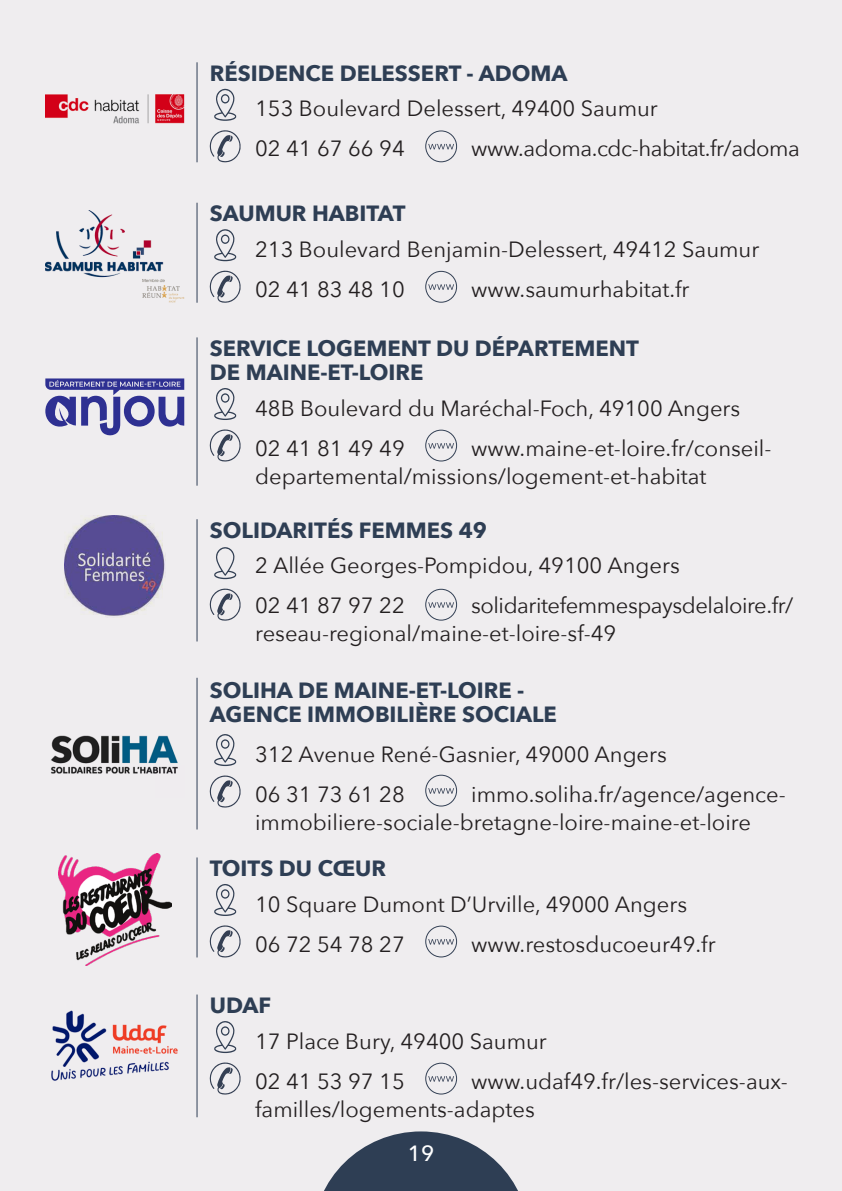
<style>
.page{position:relative;width:842px;height:1191px;background:#efedef}
.page>*{position:absolute;margin:0;border:0;box-sizing:border-box;transform-origin:0 0}
.t1{font:22px/28px "Avenir Next";color:#231f20}
.t2{font:700 22px "Avenir Next";color:#2e3e54}
.t3{font:22px/28px "Avenir Next";letter-spacing:-.02em;color:#231f20}
.t4{font:500 22px "Avenir Next";color:#fff}
</style>
<div class="page">
<svg style="left:324px;top:1131px;width:194px;height:60px"></svg>
<svg style="left:209px;top:1062px;width:32px;height:32px"></svg>
<img style="left:51px;top:1010px;width:127px;height:71px">
<hr style="left:197px;top:994px;width:1px;height:123px;background:#2e3e54">
<svg style="left:214px;top:1021px;width:22px;height:32px"></svg>
<svg style="left:209px;top:130px;width:32px;height:32px"></svg>
<img style="left:45px;top:94px;width:139px;height:30px">
<hr style="left:197px;top:62px;width:1px;height:100px;background:#2e3e54">
<svg style="left:214px;top:88px;width:22px;height:33px"></svg>
<div style="left:425px;top:130px;width:32px;height:32px;border:1px solid #334054;border-radius:50%"></div>
<svg style="left:428px;top:144px;width:26px;height:5px"></svg>
<svg style="left:209px;top:925px;width:32px;height:32px"></svg>
<img style="left:58px;top:854px;width:113px;height:112px">
<hr style="left:197px;top:857px;width:1px;height:100px;background:#2e3e54">
<svg style="left:214px;top:884px;width:22px;height:32px"></svg>
<div style="left:425px;top:925px;width:32px;height:32px;border:1px solid #334054;border-radius:50%"></div>
<svg style="left:428px;top:939px;width:26px;height:5px"></svg>
<svg style="left:209px;top:270px;width:32px;height:33px"></svg>
<img style="left:45px;top:211px;width:139px;height:91px">
<hr style="left:197px;top:203px;width:1px;height:100px;background:#2e3e54">
<svg style="left:214px;top:229px;width:22px;height:32px"></svg>
<div style="left:425px;top:271px;width:32px;height:32px;border:1px solid #334054;border-radius:50%"></div>
<svg style="left:428px;top:284px;width:26px;height:6px"></svg>
<svg style="left:209px;top:429px;width:32px;height:33px"></svg>
<svg style="left:45px;top:378px;width:139px;height:57px"></svg>
<hr style="left:197px;top:337px;width:1px;height:148px;background:#2e3e54">
<svg style="left:214px;top:388px;width:22px;height:32px"></svg>
<div style="left:425px;top:429px;width:32px;height:32px;border:1px solid #334054;border-radius:50%"></div>
<svg style="left:428px;top:443px;width:26px;height:5px"></svg>
<svg style="left:209px;top:588px;width:32px;height:33px"></svg>
<img style="left:64px;top:515px;width:102px;height:101px">
<hr style="left:197px;top:519px;width:1px;height:122px;background:#2e3e54">
<svg style="left:214px;top:547px;width:22px;height:32px"></svg>
<div style="left:425px;top:589px;width:32px;height:31px;border:1px solid #334054;border-radius:50%"></div>
<svg style="left:428px;top:602px;width:26px;height:6px"></svg>
<svg style="left:209px;top:775px;width:32px;height:32px"></svg>
<img style="left:51px;top:735px;width:127px;height:39px">
<hr style="left:197px;top:678px;width:1px;height:151px;background:#2e3e54">
<svg style="left:214px;top:734px;width:22px;height:32px"></svg>
<div style="left:425px;top:774px;width:32px;height:32px;border:1px solid #334054;border-radius:50%"></div>
<svg style="left:428px;top:788px;width:26px;height:5px"></svg>
<div style="left:425px;top:1062px;width:32px;height:32px;border:1px solid #334054;border-radius:50%"></div>
<svg style="left:428px;top:1076px;width:26px;height:5px"></svg>
<p class="t2" style="left:210px;top:54px;width:359px">RÉSIDENCE DELESSERT - ADOMA</p>
<p class="t1" style="left:255px;top:94px;width:404px">153 Boulevard Delessert, 49400 Saumur</p>
<p class="t1" style="left:255px;top:134px;width:151px">02 41 67 66 94</p>
<p class="t3" style="left:471px;top:134px;width:330px">www.adoma.cdc-habitat.fr/adoma</p>
<p class="t2" style="left:210px;top:194px;width:197px">SAUMUR HABITAT</p>
<p class="t1" style="left:255px;top:234px;width:506px">213 Boulevard Benjamin-Delessert, 49412 Saumur</p>
<p class="t1" style="left:255px;top:274px;width:151px">02 41 83 48 10</p>
<p class="t1" style="left:471px;top:274px;width:220px">www.saumurhabitat.fr</p>
<p class="t2" style="left:210px;top:329px;width:431px">SERVICE LOGEMENT DU DÉPARTEMENT</p>
<p class="t2" style="left:210px;top:353px;width:215px">DE MAINE-ET-LOIRE</p>
<p class="t1" style="left:255px;top:393px;width:487px">48B Boulevard du Maréchal-Foch, 49100 Angers</p>
<p class="t1" style="left:255px;top:433px;width:151px">02 41 81 49 49</p>
<p class="t1" style="left:255px;top:433px;width:518px;text-indent:216px">www.maine-et-loire.fr/conseil&shy;departemental/missions/logement-et-habitat</p>
<p class="t2" style="left:210px;top:511px;width:279px">SOLIDARITÉS FEMMES 49</p>
<p class="t1" style="left:255px;top:550px;width:426px">2 Allée Georges-Pompidou, 49100 Angers</p>
<p class="t1" style="left:255px;top:590px;width:151px">02 41 87 97 22</p>
<p class="t3" style="left:255px;top:590px;width:540px;text-indent:216px">solidaritefemmespaysdelaloire.fr/ reseau-regional/maine-et-loire-sf-49</p>
<p class="t2" style="left:210px;top:671px;width:316px">SOLIHA DE MAINE-ET-LOIRE -</p>
<p class="t2" style="left:210px;top:695px;width:349px">AGENCE IMMOBILIÈRE SOCIALE</p>
<p class="t1" style="left:255px;top:739px;width:413px">312 Avenue René-Gasnier, 49000 Angers</p>
<p class="t1" style="left:255px;top:779px;width:151px">06 31 73 61 28</p>
<p class="t1" style="left:255px;top:779px;width:532px;text-indent:216px">immo.soliha.fr/agence/agence&shy;immobiliere-sociale-bretagne-loire-maine-et-loire</p>
<p class="t2" style="left:210px;top:849px;width:178px">TOITS DU CŒUR</p>
<p class="t1" style="left:255px;top:889px;width:433px">10 Square Dumont D’Urville, 49000 Angers</p>
<p class="t1" style="left:255px;top:929px;width:151px">06 72 54 78 27</p>
<p class="t1" style="left:471px;top:929px;width:246px">www.restosducoeur49.fr</p>
<p class="t2" style="left:210px;top:986px;width:63px">UDAF</p>
<p class="t1" style="left:255px;top:1026px;width:293px">17 Place Bury, 49400 Saumur</p>
<p class="t1" style="left:255px;top:1066px;width:151px">02 41 53 97 15</p>
<p class="t1" style="left:255px;top:1066px;width:534px;text-indent:216px">www.udaf49.fr/les-services-aux&shy;familles/logements-adaptes</p>
<p class="t4" style="left:408px;top:1135px;width:28px">19</p>
</div>
